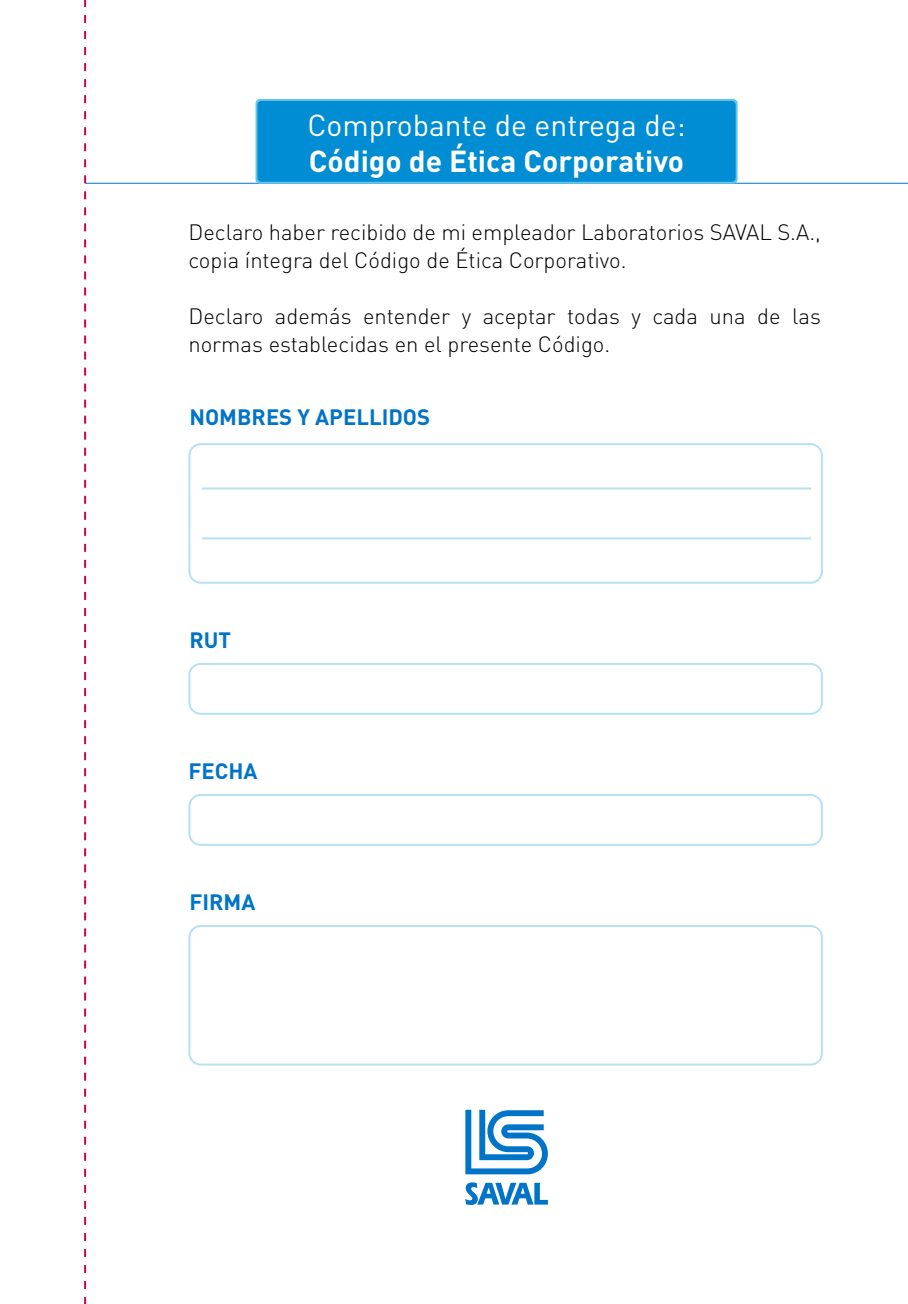
<style>
.page{position:relative;width:908px;height:1304px;background:#fff}
.page>*{position:absolute;margin:0;border:0;box-sizing:border-box;transform-origin:0 0}
.t1{font:700 30px "DIN";color:#fff}
.t2{font:30px "DIN";color:#fff}
.t3{font:300 22px/28px "DIN";color:#000}
.t4{font:700 22px "DIN";color:#0074c8}
</style>
<div class="page">
<hr style="left:85px;top:183px;width:822px;height:1px;background:#0074c8">
<div style="left:255px;top:99px;width:482px;height:85px;background:#65c5e9;border-radius:4px"></div>
<div style="left:257px;top:101px;width:478px;height:81px;background:#008dd3;border-radius:4px"></div>
<div style="left:188px;top:925px;width:634px;height:141px;border:2px solid #b6e1f4;border-radius:11px"></div>
<div style="left:188px;top:443px;width:634px;height:141px;border:2px solid #b6e1f4;border-radius:11px"></div>
<div style="left:188px;top:663px;width:634px;height:52px;border:2px solid #b6e1f4;border-radius:11px"></div>
<div style="left:188px;top:794px;width:634px;height:52px;border:2px solid #b6e1f4;border-radius:11px"></div>
<svg style="left:465px;top:1182px;width:82px;height:23px"></svg>
<svg style="left:465px;top:1110px;width:82px;height:64px"></svg>
<hr style="left:202px;top:487px;width:608px;height:2px;background:#b6e1f4">
<hr style="left:202px;top:537px;width:608px;height:2px;background:#b6e1f4">
<svg style="left:84px;top:0;width:2px;height:1304px"></svg>
<h1 class="t2" style="left:307px;top:106px;width:379px">Comprobante de entrega de:</h1>
<h1 class="t1" style="left:309px;top:141px;width:376px">Código de Ética Corporativo</h1>
<p class="t3" style="left:188px;top:218px;width:633px">Declaro haber recibido de mi empleador Laboratorios SAVAL S.A., copia íntegra del Código de Ética Corporativo.</p>
<p class="t3" style="left:188px;top:302px;width:633px">Declaro además entender y aceptar todas y cada una de las normas establecidas en el presente Código.</p>
<p class="t4" style="left:189px;top:402px;width:242px">NOMBRES Y APELLIDOS</p>
<p class="t4" style="left:189px;top:625px;width:43px">RUT</p>
<p class="t4" style="left:188px;top:756px;width:71px">FECHA</p>
<p class="t4" style="left:189px;top:888px;width:67px">FIRMA</p>
</div>
